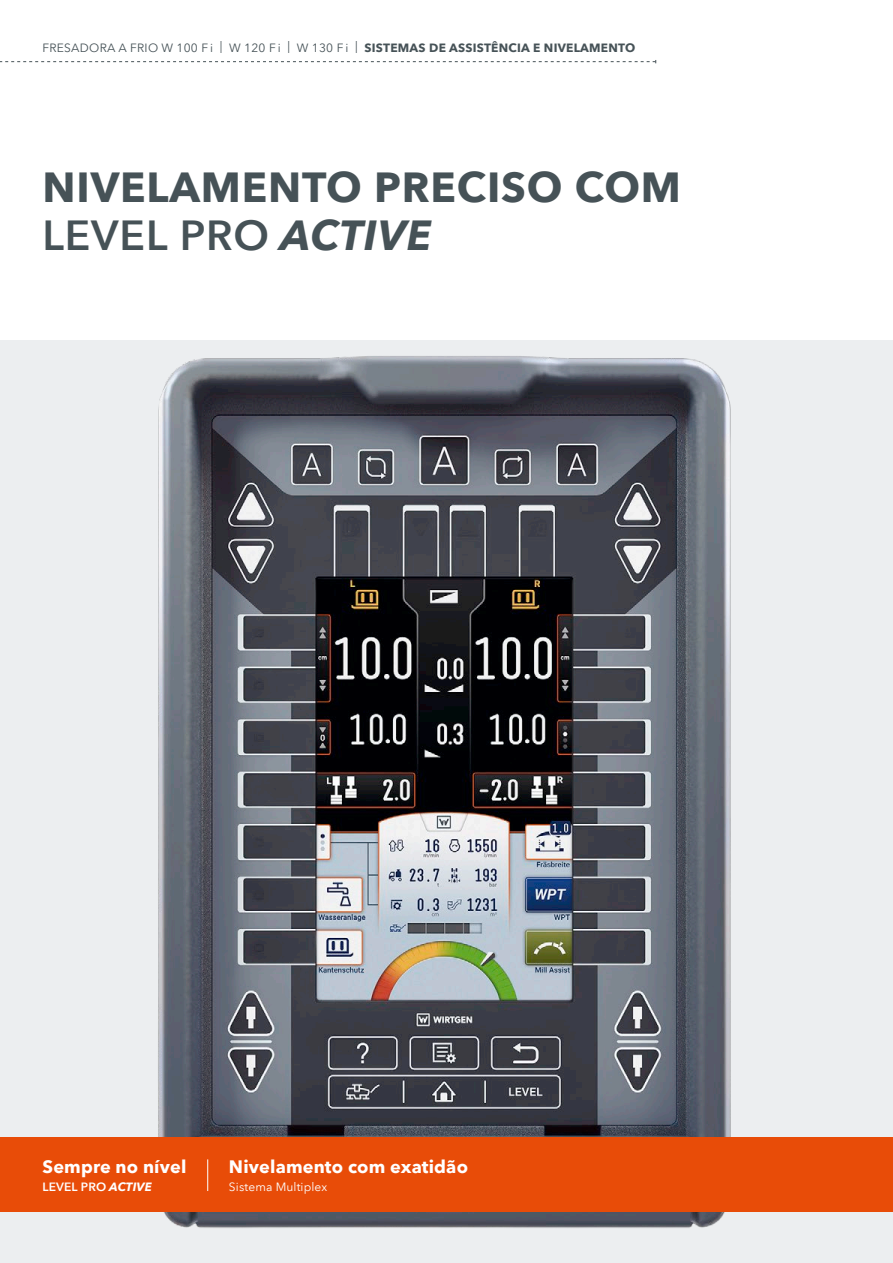
<style>
.page{position:relative;width:893px;height:1263px;background:#fff}
.page>*{position:absolute;margin:0;border:0;box-sizing:border-box;transform-origin:0 0}
.t1{font:700 42px/48px "Avenir Next LT Pro";letter-spacing:.02em;color:#465257}
.t2{font:700 18px "Avenir Next LT Pro";letter-spacing:.01em;color:#fff}
.t3{font:12px "Avenir Next LT Pro";letter-spacing:.02em;color:#465257}
.t4{font:12px "Avenir Next LT Pro";letter-spacing:.01em;color:#fff}
.t5{font:600 12px "Avenir Next LT Pro";letter-spacing:.01em;color:#fff}
.s1{font-weight:700}
.s2{font-weight:600}
.s3{font-style:italic}
.s4{font-weight:700;font-style:italic}
</style>
<div class="page">
<svg style="left:0;top:60px;width:656px;height:3px"></svg>
<div style="left:0;top:340px;width:893px;height:923px;background:#eceef0"></div>
<img style="left:54px;top:356px;width:783px;height:872px">
<div style="left:0;top:1138px;width:893px;height:74px;background:#e84c08"></div>
<hr style="left:207px;top:1159px;width:1px;height:32px;background:#fff">
<p class="t3" style="left:43px;top:40px;width:594px">FRESADORA A FRIO W 100 F i | W 120 F i | W 130 F i | <span class="s1">SISTEMAS DE ASSISTÊNCIA E NIVELAMENTO</span></p>
<h1 class="t1" style="left:43px;top:163px;width:640px">NIVELAMENTO PRECISO COM<br><span class="s2">LEVEL PRO</span> <span class="s3">ACTIVE</span></h1>
<h2 class="t2" style="left:43px;top:1155px;width:145px">Sempre no nível</h2>
<p class="t5" style="left:43px;top:1179px;width:111px">LEVEL PRO <span class="s4">ACTIVE</span></p>
<h2 class="t2" style="left:229px;top:1155px;width:241px">Nivelamento com exatidão</h2>
<p class="t4" style="left:229px;top:1179px;width:100px">Sistema Multiplex</p>
</div>
